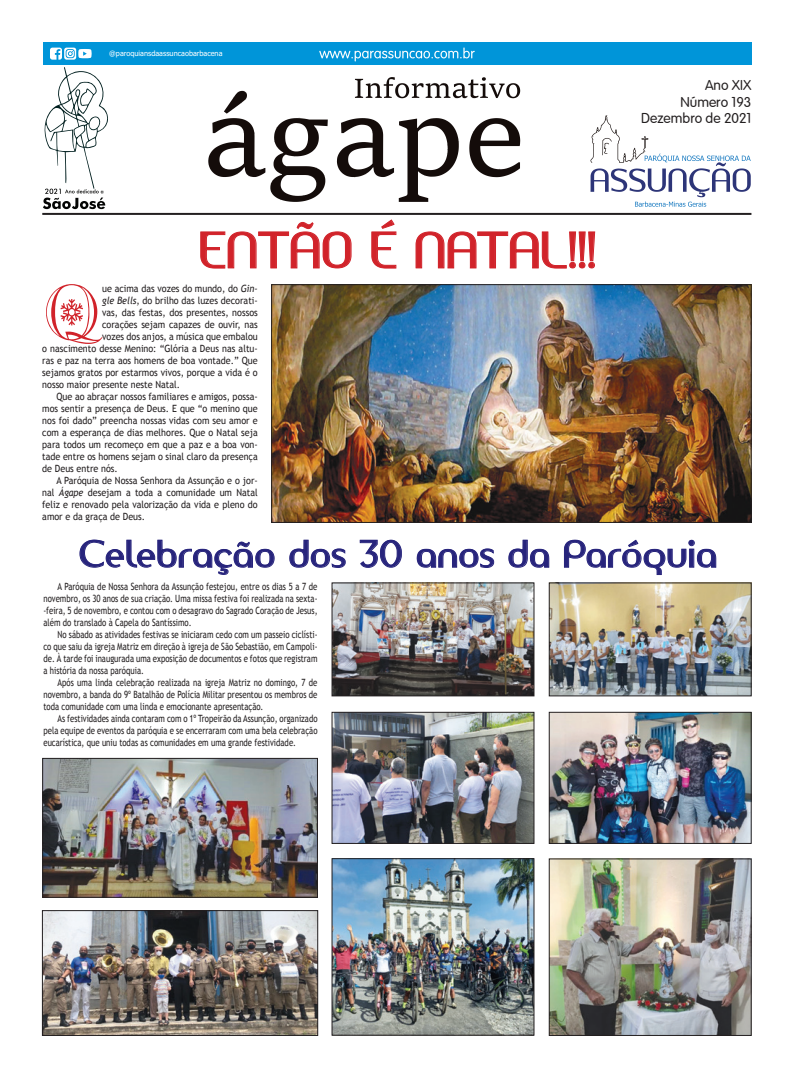
<style>
.page{position:relative;width:794px;height:1078px;background:#fff}
.page>*{position:absolute;margin:0;border:0;box-sizing:border-box;transform-origin:0 0}
.t1{font:78.1px "Christmas";color:#d1232a;scale:.9 1}
.t2{font:48px "Amerika Sans";color:#d1232a}
.t3{font:36px "Amerika Sans";color:#27247c}
.t4{font:14px/16.8px "Vogue Plain";color:#231f20;text-align:right}
.t5{font:10px/12px "Trebuchet MS";color:#231f20;text-align:justify;scale:.78 1}
.t6{font:10px "Trebuchet MS";color:#231f20;scale:.9 1}
.t7{font:7.3px "Tahoma";color:#fff}
.s1{font-style:italic}
</style>
<div class="page">
<svg style="left:590px;top:115px;width:160px;height:92px"></svg>
<svg style="left:208px;top:91px;width:312px;height:111px"></svg>
<svg style="left:355px;top:77px;width:165px;height:21px"></svg>
<hr style="left:42px;top:213px;width:709px;height:2px;background:#231f20">
<svg style="left:43px;top:67px;width:65px;height:142px"></svg>
<div style="left:43px;top:43px;width:708px;height:22px;background:#0095d9"></div>
<svg style="left:319px;top:47px;width:156px;height:14px"></svg>
<svg style="left:50px;top:48px;width:42px;height:12px"></svg>
<svg style="left:200px;top:222px;width:151px;height:46px"></svg>
<svg style="left:371px;top:219px;width:25px;height:49px"></svg>
<svg style="left:415px;top:231px;width:180px;height:37px"></svg>
<img style="left:273px;top:286px;width:476px;height:234px">
<div style="left:271px;top:284px;width:480px;height:238px;border:1px solid #231f20"></div>
<svg style="left:79px;top:539px;width:196px;height:36px"></svg>
<svg style="left:289px;top:539px;width:57px;height:29px"></svg>
<svg style="left:360px;top:539px;width:42px;height:29px"></svg>
<svg style="left:417px;top:548px;width:77px;height:20px"></svg>
<svg style="left:508px;top:539px;width:41px;height:28px"></svg>
<svg style="left:564px;top:539px;width:152px;height:36px"></svg>
<img style="left:334px;top:584px;width:198px;height:110px">
<div style="left:332px;top:582px;width:202px;height:114px;border:1px solid #231f20"></div>
<img style="left:44px;top:760px;width:272px;height:135px">
<div style="left:42px;top:758px;width:276px;height:139px;border:1px solid #231f20"></div>
<img style="left:44px;top:912px;width:272px;height:121px">
<div style="left:42px;top:910px;width:276px;height:125px;border:1px solid #231f20"></div>
<img style="left:551px;top:584px;width:198px;height:110px">
<div style="left:549px;top:582px;width:202px;height:114px;border:1px solid #231f20"></div>
<img style="left:334px;top:714px;width:198px;height:127px">
<div style="left:332px;top:712px;width:202px;height:131px;border:1px solid #231f20"></div>
<img style="left:551px;top:714px;width:198px;height:127px">
<div style="left:549px;top:712px;width:202px;height:131px;border:1px solid #231f20"></div>
<img style="left:334px;top:860px;width:198px;height:173px">
<div style="left:332px;top:858px;width:202px;height:177px;border:1px solid #231f20"></div>
<img style="left:551px;top:860px;width:198px;height:173px">
<div style="left:549px;top:858px;width:202px;height:177px;border:1px solid #231f20"></div>
<p class="t7" style="left:109px;top:48px;width:115px">@paroquiansdaassuncaobarbacena</p>
<h2 class="t2" style="left:198px;top:220px;width:399px">Então é Natal!!!</h2>
<h1 class="t1" style="left:42px;top:269px;width:68px">Q</h1>
<p class="t6" style="left:102px;top:282px;width:174px">ue acima das vozes do mundo, do <span class="s1">Gin-</span></p>
<p class="t6" style="left:102px;top:294px;width:174px"><span class="s1">gle Bells</span>, do brilho das luzes decorati-</p>
<p class="t6" style="left:102px;top:306px;width:174px">vas, das festas, dos presentes, nossos</p>
<p class="t6" style="left:102px;top:318px;width:174px">corações sejam capazes de ouvir, nas</p>
<p class="t6" style="left:102px;top:330px;width:174px">vozes dos anjos, a música que embalou</p>
<p class="t6" style="left:42px;top:342px;width:241px">o nascimento desse Menino: “Glória a Deus nas altu-</p>
<p class="t6" style="left:42px;top:354px;width:241px">ras e paz na terra aos homens de boa vontade.” Que</p>
<p class="t6" style="left:42px;top:366px;width:241px">sejamos gratos por estarmos vivos, porque a vida é o</p>
<p class="t6" style="left:42px;top:378px;width:155px">nosso maior presente neste Natal.</p>
<p class="t6" style="left:56px;top:390px;width:225px">Que ao abraçar nossos familiares e amigos, possa-</p>
<p class="t6" style="left:42px;top:402px;width:241px">mos sentir a presença de Deus. E que “o menino que</p>
<p class="t6" style="left:42px;top:414px;width:241px">nos foi dado” preencha nossas vidas com seu amor e</p>
<p class="t6" style="left:42px;top:426px;width:241px">com a esperança de dias melhores. Que o Natal seja</p>
<p class="t6" style="left:42px;top:438px;width:241px">para todos um recomeço em que a paz e a boa von-</p>
<p class="t6" style="left:42px;top:450px;width:241px">tade entre os homens sejam o sinal claro da presença</p>
<p class="t6" style="left:42px;top:462px;width:85px">de Deus entre nós.</p>
<p class="t6" style="left:56px;top:474px;width:225px">A Paróquia de Nossa Senhora da Assunção e o jor-</p>
<p class="t6" style="left:42px;top:486px;width:241px">nal <span class="s1">Ágape</span> desejam a toda a comunidade um Natal</p>
<p class="t6" style="left:42px;top:498px;width:241px">feliz e renovado pela valorização da vida e pleno do</p>
<p class="t6" style="left:42px;top:510px;width:116px">amor e da graça de Deus.</p>
<h3 class="t4" style="left:641px;top:76px;width:112px">Ano XIX<br>Número 193<br>Dezembro de 2021</h3>
<h3 class="t3" style="left:78px;top:531px;width:640px">Celebração dos 30 anos da Paróquia</h3>
<p class="t5" style="left:43px;top:580px;width:353px;text-indent:14px">A Paróquia de Nossa Senhora da Assunção festejou, entre os dias 5 a 7 de novembro, os 30 anos de sua criação. Uma missa festiva foi realizada na sexta--feira, 5 de novembro, e contou com o desagravo do Sagrado Coração de Jesus, além do translado à Capela do Santíssimo.</p>
<p class="t5" style="left:43px;top:628px;width:353px;text-indent:14px">No sábado as atividades festivas se iniciaram cedo com um passeio ciclísti&shy;co que saiu da igreja Matriz em direção à igreja de São Sebastião, em Campoli&shy;de. À tarde foi inaugurada uma exposição de documentos e fotos que registram a história da nossa paróquia.</p>
<p class="t5" style="left:43px;top:676px;width:353px;text-indent:14px">Após uma linda celebração realizada na igreja Matriz no domingo, 7 de novembro, a banda do 9º Batalhão de Polícia Militar presentou os membros de toda comunidade com uma linda e emocionante apresentação.</p>
<p class="t5" style="left:43px;top:712px;width:353px;text-indent:14px">As festividades ainda contaram com o 1º Tropeirão da Assunção, organizado pela equipe de eventos da paróquia e se encerraram com uma bela celebração eucarística, que uniu todas as comunidades em uma grande festividade.</p>
</div>
